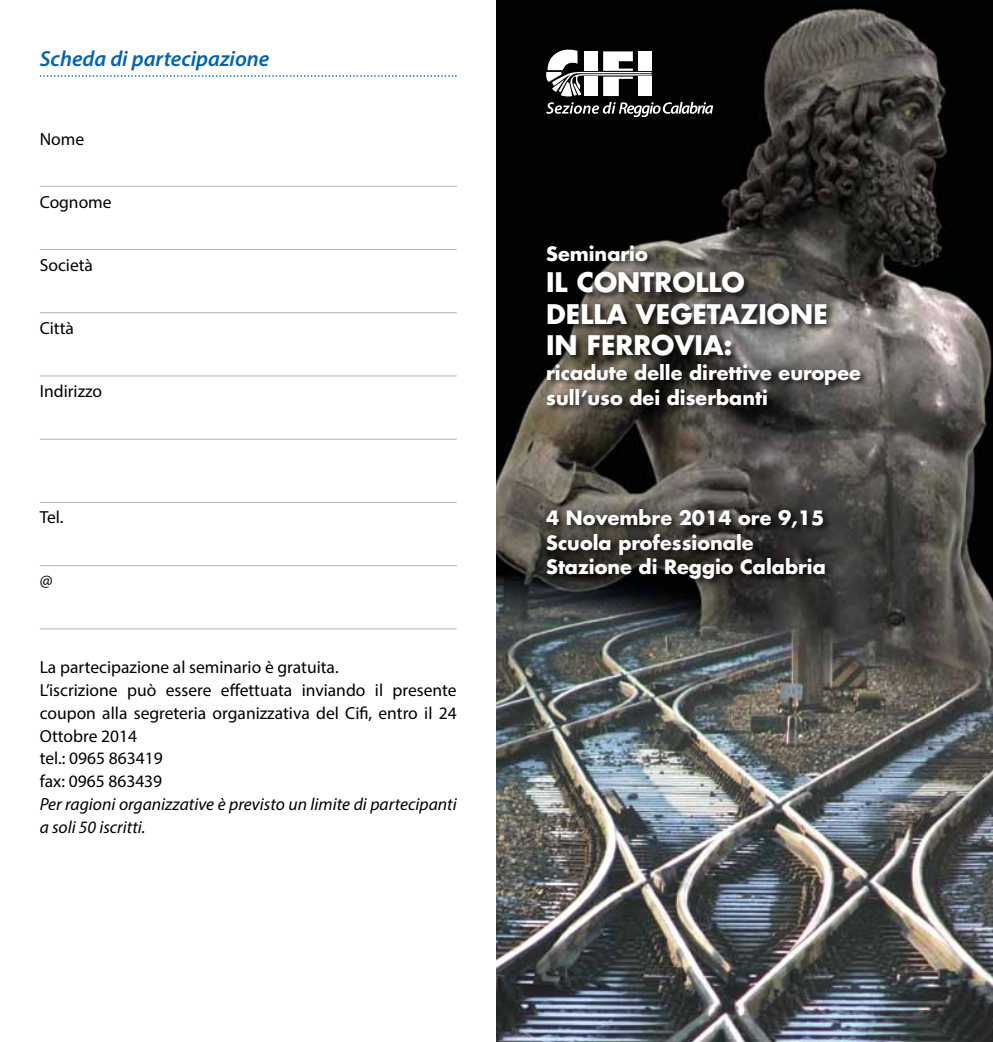
<style>
.page{position:relative;width:993px;height:1042px;background:#fff}
.page>*{position:absolute;margin:0;border:0;box-sizing:border-box;transform-origin:0 0}
.t1{font:700 26.25px/31.5px "Futura";color:#fff}
.t2{font:italic 600 21.88px "Myriad Pro";color:#0065b1}
.t3{font:700 19.25px/24.5px "Futura";color:#fff}
.t4{font:17.5px/22.8px "Myriad Pro";color:#000}
.t5{font:italic 17.5px/22.8px "Myriad Pro";color:#000}
</style>
<div class="page">
<hr style="left:40px;top:186px;width:416px;height:1px;background:#b3b2b2">
<hr style="left:40px;top:312px;width:416px;height:1px;background:#b3b2b2">
<hr style="left:40px;top:249px;width:416px;height:1px;background:#b3b2b2">
<hr style="left:40px;top:375px;width:416px;height:1px;background:#b3b2b2">
<hr style="left:40px;top:502px;width:416px;height:1px;background:#b3b2b2">
<hr style="left:40px;top:439px;width:416px;height:1px;background:#b3b2b2">
<hr style="left:40px;top:565px;width:416px;height:1px;background:#b3b2b2">
<hr style="left:40px;top:628px;width:416px;height:1px;background:#b3b2b2">
<svg style="left:41px;top:75px;width:415px;height:2px"></svg>
<img style="left:496px;top:0;width:496px;height:1042px">
<div style="left:545px;top:243px;width:323px;height:170px;background:#000;opacity:.75"></div>
<div style="left:544px;top:507px;width:289px;height:80px;background:#000;opacity:.75"></div>
<svg style="left:545px;top:50px;width:106px;height:46px"></svg>
<svg style="left:546px;top:102px;width:167px;height:15px"></svg>
<p class="t2" style="left:40px;top:45px;width:231px">Scheda di partecipazione</p>
<p class="t4" style="left:40px;top:127px;width:46px">Nome</p>
<p class="t4" style="left:40px;top:190px;width:73px">Cognome</p>
<p class="t4" style="left:40px;top:253px;width:55px">Società</p>
<p class="t4" style="left:40px;top:316px;width:36px">Città</p>
<p class="t4" style="left:40px;top:379px;width:64px">Indirizzo</p>
<p class="t4" style="left:40px;top:505px;width:25px">Tel.</p>
<p class="t4" style="left:40px;top:568px;width:14px">@</p>
<p class="t4" style="left:40px;top:656px;width:418px">La partecipazione al seminario è gratuita.<br>L’iscrizione può essere effettuata inviando il presente coupon alla segreteria organizzativa del Cifi, entro il 24<br>Ottobre 2014<br>tel.: 0965 863419<br>fax: 0965 863439</p>
<p class="t5" style="left:40px;top:792px;width:418px">Per ragioni organizzative è previsto un limite di partecipanti a soli 50 iscritti.</p>
<p class="t3" style="left:546px;top:241px;width:103px">Seminario</p>
<h1 class="t1" style="left:546px;top:266px;width:283px">IL CONTROLLO<br>DELLA VEGETAZIONE<br>IN FERROVIA:</h1>
<p class="t3" style="left:546px;top:360px;width:316px">ricadute delle direttive europee sull’uso dei diserbanti</p>
<p class="t3" style="left:546px;top:505px;width:281px">4 Novembre 2014 ore 9,15<br>Scuola professionale<br>Stazione di Reggio Calabria</p>
</div>
